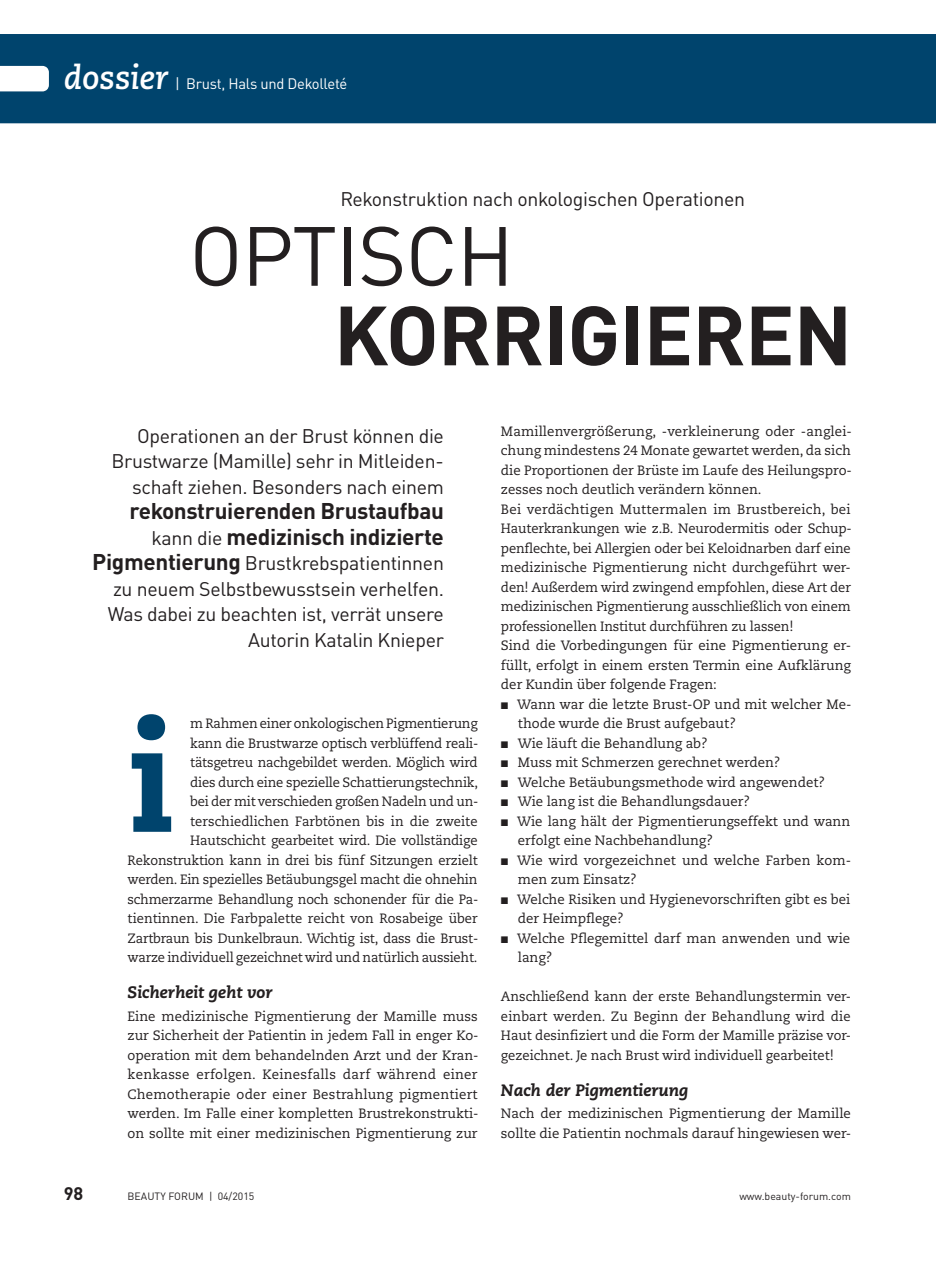
<style>
.page{position:relative;width:936px;height:1263px;background:#fff}
.page>*{position:absolute;margin:0;border:0;box-sizing:border-box;transform-origin:0 0}
.t1{font:800 150px "Caecilia Com 85";color:#00446d}
.t2{font:700 82.5px "DIN Offc Pro";letter-spacing:-.015em;color:#231f20}
.t3{font:82.5px "DIN Offc Pro";letter-spacing:-.015em;color:#231f20}
.t4{font:700 22.5px/25.5px "DIN Offc Pro";letter-spacing:-.015em;color:#231f20;text-align:right}
.t5{font:19.5px/25.5px "DIN Offc Pro";letter-spacing:-.015em;color:#231f20;text-align:right}
.t6{font:700 18px "DIN Offc Pro";color:#231f20}
.t7{font:italic 800 16.5px "Caecilia Com 86";color:#231f20}
.t8{font:15px "DIN Offc Pro";letter-spacing:-.015em;color:#fff}
.t9{font:13.5px/19.5px "Caecilia Com 55 Roman";color:#231f20}
.t10{font:13.5px/19.5px "Caecilia Com 55 Roman";color:#231f20;text-align:justify;scale:.96 1}
.t11{font:10.5px "DIN Offc Pro";color:#231f20}
.s1{font-family:"Caecilia Com 76";font-weight:700;font-style:italic;font-size:33px}
.s2{font-weight:400;font-size:19.5px}
.s3{font-weight:700;font-size:22.5px}
</style>
<div class="page">
<div style="left:0;top:34px;width:935px;height:89px;background:#00446d"></div>
<svg style="left:0;top:66px;width:49px;height:25px"></svg>
<p class="t8" style="left:64px;top:72px;width:285px"><span class="s1">dossier</span> | Brust, Hals und Dekolleté</p>
<h3 class="t5" style="left:340px;top:185px;width:406px">Rekonstruktion nach onkologischen Operationen</h3>
<h2 class="t3" style="left:189px;top:191px;width:326px">OPTISCH</h2>
<h2 class="t2" style="left:334px;top:267px;width:520px">KORRIGIEREN</h2>
<h3 class="t5" style="left:111px;top:421px;width:334px">Operationen an der Brust können die<br>Brustwarze (Mamille) sehr in Mitleiden&shy;schaft ziehen. Besonders nach einem</h3>
<h3 class="t4" style="left:129px;top:495px;width:316px">rekonstruierenden Brustaufbau <span class="s2">kann die</span> medizinisch indizierte</h3>
<h3 class="t5" style="left:92px;top:548px;width:353px"><span class="s3">Pigmentierung</span> Brustkrebspatientinnen zu neuem Selbstbewusstsein verhelfen.<br>Was dabei zu beachten ist, verrät unsere Autorin Katalin Knieper</h3>
<h1 class="t1" style="left:128px;top:675px;width:50px">i</h1>
<p class="t10" style="left:128px;top:714px;width:367px;text-align:right">m Rahmen einer onkologischen Pigmentierung<br>kann die Brustwarze optisch verblüffend reali&shy;tätsgetreu nachgebildet werden. Möglich wird<br>dies durch eine spezielle Schattierungstechnik,<br>bei der mit verschieden großen Nadeln und un&shy;terschiedlichen Farbtönen bis in die zweite Hautschicht gearbeitet wird. Die vollständige Rekonstruktion kann in drei bis fünf Sitzungen erzielt werden. Ein spezielles Betäubungsgel macht die ohnehin schmerzarme Behandlung noch schonender für die Pa&shy;tientinnen. Die Farbpalette reicht von Rosabeige über Zartbraun bis Dunkelbraun. Wichtig ist, dass die Brust&shy;warze individuell gezeichnet wird und natürlich aussieht.</p>
<p class="t7" style="left:128px;top:981px;width:147px">Sicherheit geht vor</p>
<p class="t9" style="left:128px;top:1006px;width:352px;text-align:justify">Eine medizinische Pigmentierung der Mamille muss zur Sicherheit der Patientin in jedem Fall in enger Ko&shy;operation mit dem behandelnden Arzt und der Kran&shy;kenkasse erfolgen. Keinesfalls darf während einer Chemotherapie oder einer Bestrahlung pigmentiert werden. Im Falle einer kompletten Brustrekonstrukti&shy;on sollte mit einer medizinischen Pigmentierung zur</p>
<p class="t9" style="left:501px;top:421px;width:352px">Mamillenvergrößerung, -verkleinerung oder -anglei&shy;chung mindestens 24 Monate gewartet werden, da sich die Proportionen der Brüste im Laufe des Heilungspro&shy;zesses noch deutlich verändern können.<br>Bei verdächtigen Muttermalen im Brustbereich, bei Hauterkrankungen wie z.B. Neurodermitis oder Schup&shy;penflechte, bei Allergien oder bei Keloidnarben darf eine medizinische Pigmentierung nicht durchgeführt wer&shy;den! Außerdem wird zwingend empfohlen, diese Art der medizinischen Pigmentierung ausschließlich von einem professionellen Institut durchführen zu lassen!<br>Sind die Vorbedingungen für eine Pigmentierung er&shy;füllt, erfolgt in einem ersten Termin eine Aufklärung der Kundin über folgende Fragen:</p>
<p class="t9" style="left:517px;top:694px;width:335px">Wann war die letzte Brust-OP und mit welcher Me&shy;thode wurde die Brust aufgebaut?<br>Wie läuft die Behandlung ab?<br>Muss mit Schmerzen gerechnet werden?<br>Welche Betäubungsmethode wird angewendet?<br>Wie lang ist die Behandlungsdauer?<br>Wie lang hält der Pigmentierungseffekt und wann erfolgt eine Nachbehandlung?<br>Wie wird vorgezeichnet und welche Farben kom&shy;men zum Einsatz?<br>Welche Risiken und Hygienevorschriften gibt es bei der Heimpflege?<br>Welche Pflegemittel darf man anwenden und wie lang?</p>
<p class="t10" style="left:501px;top:987px;width:366px">Anschließend kann der erste Behandlungstermin ver&shy;einbart werden. Zu Beginn der Behandlung wird die Haut desinfiziert und die Form der Mamille präzise vor&shy;gezeichnet. Je nach Brust wird individuell gearbeitet!</p>
<p class="t7" style="left:501px;top:1079px;width:189px">Nach der Pigmentierung</p>
<p class="t9" style="left:501px;top:1104px;width:352px">Nach der medizinischen Pigmentierung der Mamille sollte die Patientin nochmals darauf hingewiesen wer-</p>
<h3 class="t6" style="left:64px;top:1179px;width:21px">98</h3>
<p class="t11" style="left:128px;top:1188px;width:128px">BEAUTY FORUM | 04/2015</p>
<p class="t11" style="left:739px;top:1188px;width:113px">www.beauty-forum.com</p>
</div>
